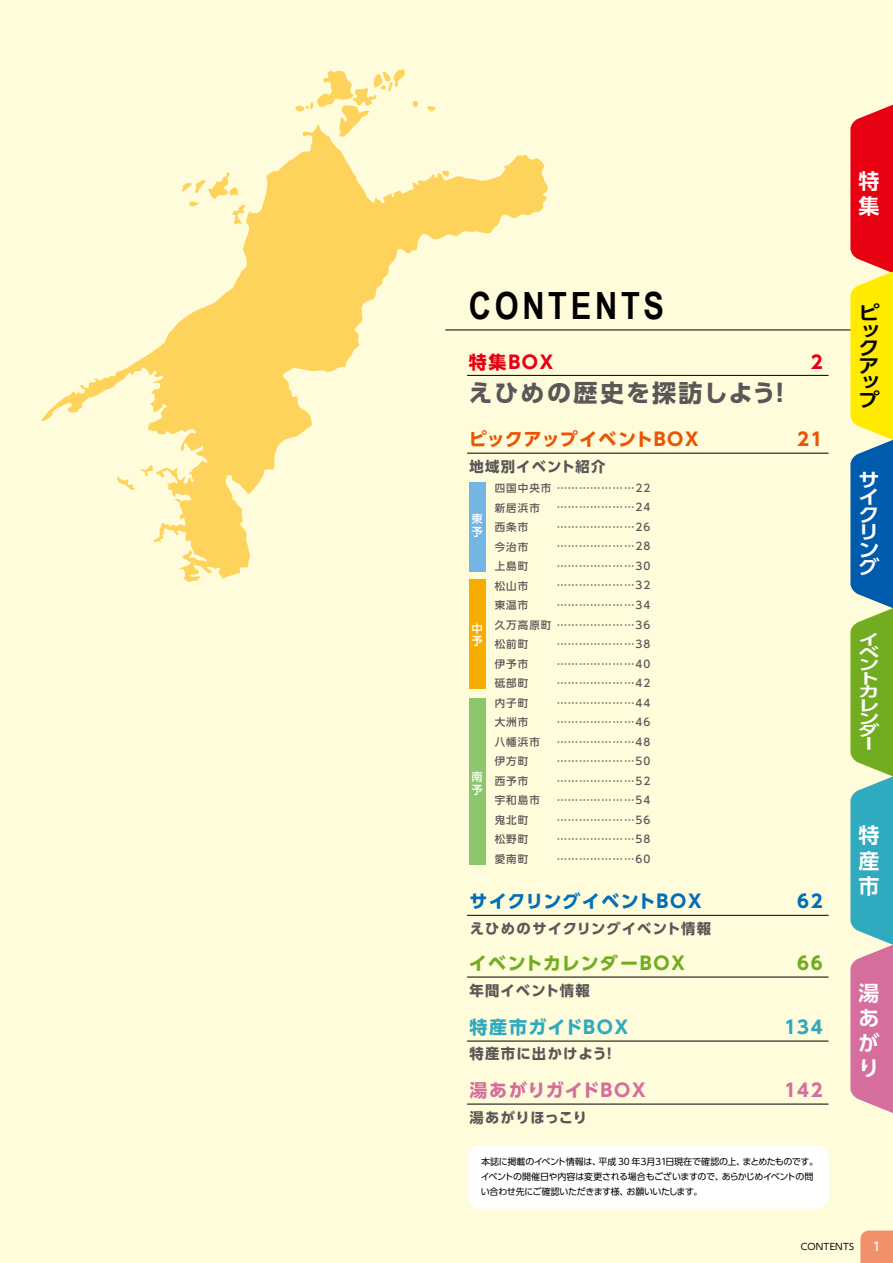
<style>
.page{position:relative;width:893px;height:1263px;background:#fffcdb}
.page>*{position:absolute;margin:0;border:0;box-sizing:border-box;transform-origin:0 0}
.t1{font:700 37.5px "Arial Narrow";letter-spacing:.1em;color:#000}
.t2{font:700 24px "UD Shin Go Pro";letter-spacing:.085em;color:#595757}
.t3{font:700 21px/25.2px "UD Shin Go Pro De";color:#fff;text-align:justify}
.t4{font:700 18.9px/17.4px "UD Shin Go Pro De";color:#fff;scale:1.11 1}
.t5{font:700 18.9px/17.7px "UD Shin Go Pro De";color:#000;scale:1.11 1}
.t6{font:700 18px "UD Shin Go Pro";letter-spacing:.065em;color:#ea5504}
.t7{font:700 18px "UD Shin Go Pro";letter-spacing:.07em;color:#036eb8}
.t8{font:700 18px "UD Shin Go Pro";letter-spacing:.08em;color:#72ad21}
.t9{font:700 18px "UD Shin Go Pro";letter-spacing:.06em;color:#d56e9c}
.t10{font:700 18px "UD Shin Go Pro";letter-spacing:.09em;color:#30aabe}
.t11{font:700 18px "UD Shin Go Pro";letter-spacing:.1em;color:#e60012}
.t12{font:700 14.7px/13.2px "UD Shin Go Pro De";color:#fff;scale:1.43 1}
.t13{font:700 14.25px "UD Shin Go Pro";letter-spacing:.08em;color:#595757}
.t14{font:700 14.25px "UD Shin Go Pro";letter-spacing:.025em;color:#595757}
.t15{font:500 12px "UD Shin Go Pro";color:#fff}
.t16{font:500 11.25px/12.5px "UD Shin Go Pro";color:#fff}
.t17{font:500 10.5px/19.5px "UD Shin Go Pro";letter-spacing:.1em;color:#595757}
.t18{font:9px/15px "UD Shin Go Pro";letter-spacing:-.04em;color:#000}
.t19{font:9px "UD Shin Go Pro";letter-spacing:.025em;color:#000}
</style>
<div class="page">
<svg style="left:412px;top:101px;width:7px;height:6px"></svg>
<svg style="left:427px;top:106px;width:9px;height:6px"></svg>
<svg style="left:295px;top:69px;width:110px;height:55px"></svg>
<svg style="left:41px;top:124px;width:507px;height:458px"></svg>
<div style="left:467px;top:1146px;width:362px;height:63px;background:#fff;border-radius:13px"></div>
<hr style="left:445px;top:330px;width:448px;height:1px;background:#000">
<hr style="left:467px;top:453px;width:361px;height:1px;background:#000">
<hr style="left:467px;top:375px;width:361px;height:1px;background:#000">
<hr style="left:467px;top:977px;width:361px;height:1px;background:#000">
<hr style="left:467px;top:1041px;width:361px;height:1px;background:#000">
<hr style="left:467px;top:1104px;width:361px;height:1px;background:#000">
<hr style="left:467px;top:915px;width:361px;height:1px;background:#000">
<div style="left:469px;top:698px;width:17px;height:167px;background:#8cc66d"></div>
<div style="left:469px;top:579px;width:17px;height:110px;background:#f7ac00"></div>
<div style="left:469px;top:482px;width:17px;height:89px;background:#74b5e4"></div>
<svg style="left:850px;top:104px;width:43px;height:1009px;background:#9c8f6c"></svg>
<svg style="left:860px;top:1230px;width:33px;height:33px"></svg>
<h1 class="t1" style="left:469px;top:277px;width:197px">CONTENTS</h1>
<h3 class="t11" style="left:469px;top:348px;width:86px">特集BOX</h3>
<h2 class="t2" style="left:469px;top:374px;width:325px">えひめの歴史を探訪しよう！</h2>
<h3 class="t6" style="left:469px;top:425px;width:231px">ピックアップイベントBOX</h3>
<h3 class="t13" style="left:469px;top:454px;width:138px">地域別イベント紹介</h3>
<p class="t16" style="left:472px;top:512px;width:13px">東予</p>
<p class="t16" style="left:472px;top:622px;width:12px">中予</p>
<p class="t16" style="left:472px;top:770px;width:12px">南予</p>
<p class="t17" style="left:495px;top:478px;width:58px">四国中央市新居浜市西条市<br>今治市<br>上島町<br>松山市<br>東温市<br>久万高原町松前町<br>伊予市<br>砥部町<br>内子町<br>大洲市<br>八幡浜市伊方町<br>西予市<br>宇和島市鬼北町<br>松野町<br>愛南町</p>
<p class="t17" style="left:557px;top:478px;width:95px;text-align:justify">…………………22 …………………24 …………………26 …………………28 …………………30 …………………32 …………………34 …………………36 …………………38 …………………40 …………………42 …………………44 …………………46 …………………48 …………………50 …………………52 …………………54 …………………56 …………………58 …………………60</p>
<h3 class="t11" style="left:811px;top:348px;width:13px">2</h3>
<h3 class="t6" style="left:797px;top:425px;width:27px">21</h3>
<h3 class="t7" style="left:469px;top:887px;width:234px">サイクリングイベントBOX</h3>
<h3 class="t7" style="left:797px;top:887px;width:27px">62</h3>
<h3 class="t13" style="left:470px;top:917px;width:243px">えひめのサイクリングイベント情報</h3>
<h3 class="t8" style="left:469px;top:949px;width:217px">イベントカレンダーBOX</h3>
<h3 class="t13" style="left:469px;top:979px;width:122px">年間イベント情報</h3>
<h3 class="t10" style="left:469px;top:1012px;width:160px">特産市ガイドBOX</h3>
<h3 class="t13" style="left:469px;top:1041px;width:149px">特産市に出かけよう！</h3>
<h3 class="t9" style="left:469px;top:1075px;width:178px">湯あがりガイドBOX</h3>
<h3 class="t8" style="left:797px;top:949px;width:27px">66</h3>
<h3 class="t10" style="left:784px;top:1012px;width:40px">134</h3>
<h3 class="t9" style="left:784px;top:1075px;width:40px">142</h3>
<h3 class="t14" style="left:469px;top:1106px;width:119px">湯あがりほっこり</h3>
<p class="t18" style="left:481px;top:1154px;width:339px">本誌に掲載のイベント情報は、平成 30 年３月３１日現在で確認の上、まとめたものです。イベントの開催日や内容は変更される場合もございますので、あらかじめイベントの問い合わせ先にご確認いただきます様、お願いいたします。</p>
<h3 class="t3" style="left:858px;top:168px;width:22px">特集</h3>
<h3 class="t5" style="left:858px;top:303px;width:21px">ピックア</h3>
<h3 class="t5" style="left:858px;top:372px;width:21px;line-height:18.1px">ップ</h3>
<h3 class="t4" style="left:858px;top:471px;width:21px">サイクリング</h3>
<h3 class="t12" style="left:858px;top:632px;width:16px">イベ</h3>
<h3 class="t12" style="left:858px;top:658px;width:16px">ントカレンダー</h3>
<h3 class="t3" style="left:858px;top:822px;width:22px">特産市</h3>
<h3 class="t3" style="left:858px;top:979px;width:23px">湯あがり</h3>
<p class="t19" style="left:801px;top:1239px;width:55px">CONTENTS</p>
<p class="t15" style="left:873px;top:1237px;width:9px">1</p>
</div>
